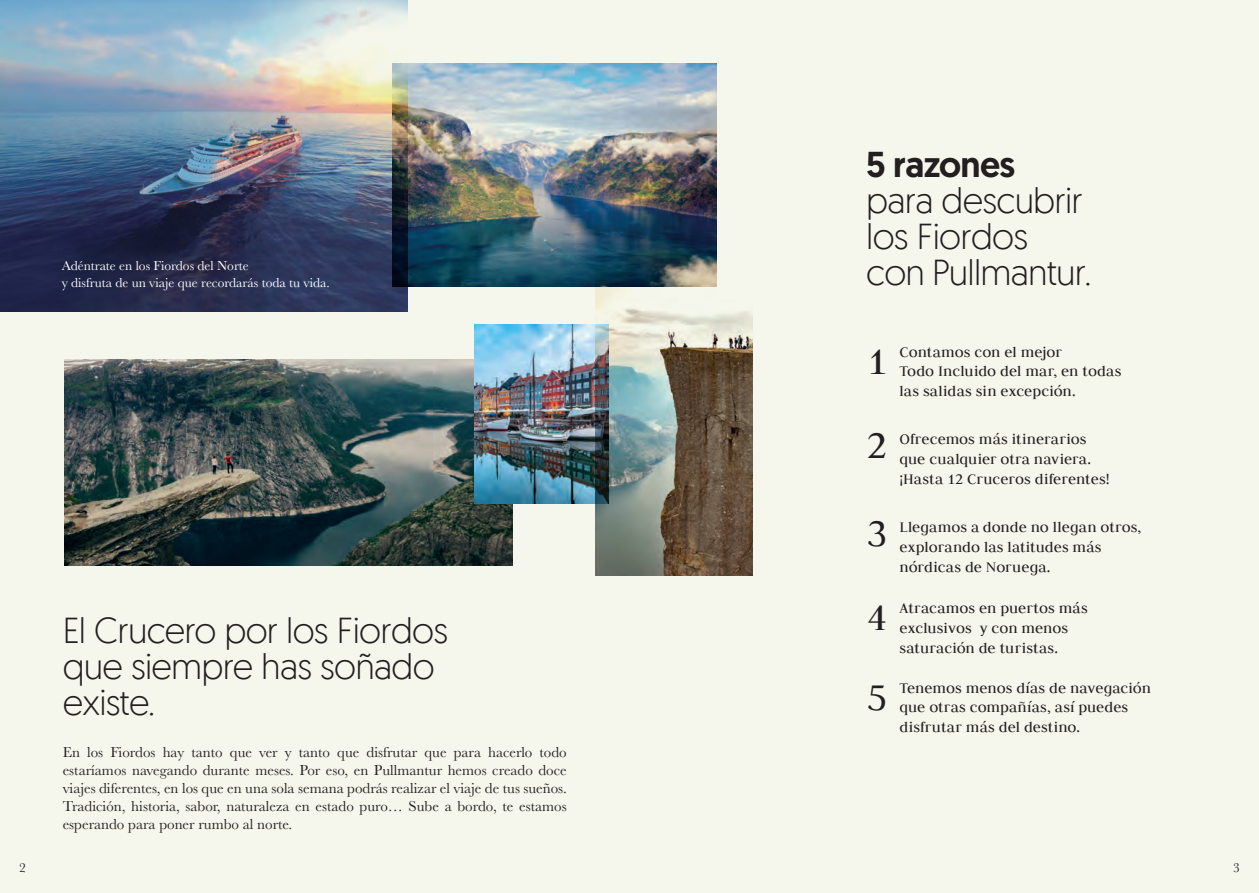
<style>
.page{position:relative;width:1259px;height:893px;background:#fff}
.page>*{position:absolute;margin:0;border:0;box-sizing:border-box;transform-origin:0 0}
.t1{font:42.3px "Judson";color:#231f20}
.t2{font:300 36px/36px "Geomanist";letter-spacing:-.02em;color:#231f20}
.t3{font:500 36px "Geomanist";letter-spacing:-.02em;color:#231f20}
.t4{font:16.5px/19.8px "Judson";letter-spacing:.005em;color:#231f20}
.t5{font:15px/18px "Baskerville";color:#231f20;text-align:justify}
.t6{font:13.5px "Baskerville";color:#fff}
.t7{font:13.5px "Baskerville";color:#231f20}
</style>
<div class="page">
<div style="left:0;top:0;width:629px;height:893px;background:#f6f7ec"></div>
<div style="left:629px;top:0;width:630px;height:893px;background:#f6f7ec"></div>
<img style="left:0;top:0;width:408px;height:312px">
<img style="left:392px;top:64px;width:324px;height:223px">
<img style="left:64px;top:360px;width:448px;height:206px">
<img style="left:474px;top:325px;width:121px;height:178px">
<img style="left:595px;top:272px;width:157px;height:303px">
<p class="t6" style="left:62px;top:257px;width:189px">Adéntrate en los Fiordos del Norte</p>
<p class="t6" style="left:62px;top:274px;width:270px">y disfruta de un viaje que recordarás toda tu vida.</p>
<p class="t2" style="left:63px;top:611px;width:387px">El Crucero por los Fiordos que siempre has soñado existe.</p>
<p class="t5" style="left:63px;top:744px;width:505px">En los Fiordos hay tanto que ver y tanto que disfrutar que para hacerlo todo estaríamos navegando durante meses. Por eso, en Pullmantur hemos creado doce viajes diferentes, en los que en una sola semana podrás realizar el viaje de tus sueños.<br>Tradición, historia, sabor, naturaleza en estado puro… Sube a bordo, te estamos esperando para poner rumbo al norte.</p>
<p class="t3" style="left:866px;top:140px;width:150px">5 razones</p>
<p class="t2" style="left:866px;top:181px;width:218px">para descubrir</p>
<p class="t2" style="left:866px;top:217px;width:163px">los Fiordos</p>
<p class="t2" style="left:866px;top:253px;width:227px">con Pullmantur.</p>
<p class="t1" style="left:866px;top:336px;width:22px">1</p>
<p class="t1" style="left:866px;top:420px;width:22px">2</p>
<p class="t1" style="left:866px;top:507px;width:22px">3</p>
<p class="t1" style="left:866px;top:591px;width:22px">4</p>
<p class="t1" style="left:866px;top:672px;width:22px">5</p>
<p class="t4" style="left:899px;top:341px;width:164px">Contamos con el mejor</p>
<p class="t4" style="left:899px;top:361px;width:223px">Todo Incluido del mar, en todas</p>
<p class="t4" style="left:899px;top:381px;width:178px">las salidas sin excepción.</p>
<p class="t4" style="left:899px;top:429px;width:189px">Ofrecemos más itinerarios</p>
<p class="t4" style="left:899px;top:449px;width:193px">que cualquier otra naviera.</p>
<p class="t4" style="left:899px;top:469px;width:212px">¡Hasta 12 Cruceros diferentes!</p>
<p class="t4" style="left:899px;top:517px;width:243px">Llegamos a donde no llegan otros, explorando las latitudes más nórdicas de Noruega.</p>
<p class="t4" style="left:899px;top:598px;width:190px">Atracamos en puertos más exclusivos y con menos</p>
<p class="t4" style="left:899px;top:638px;width:160px">saturación de turistas.</p>
<p class="t4" style="left:899px;top:677px;width:253px">Tenemos menos días de navegación que otras compañías, así puedes disfrutar más del destino.</p>
<p class="t7" style="left:19px;top:859px;width:8px">2</p>
<p class="t7" style="left:1233px;top:859px;width:8px">3</p>
</div>
